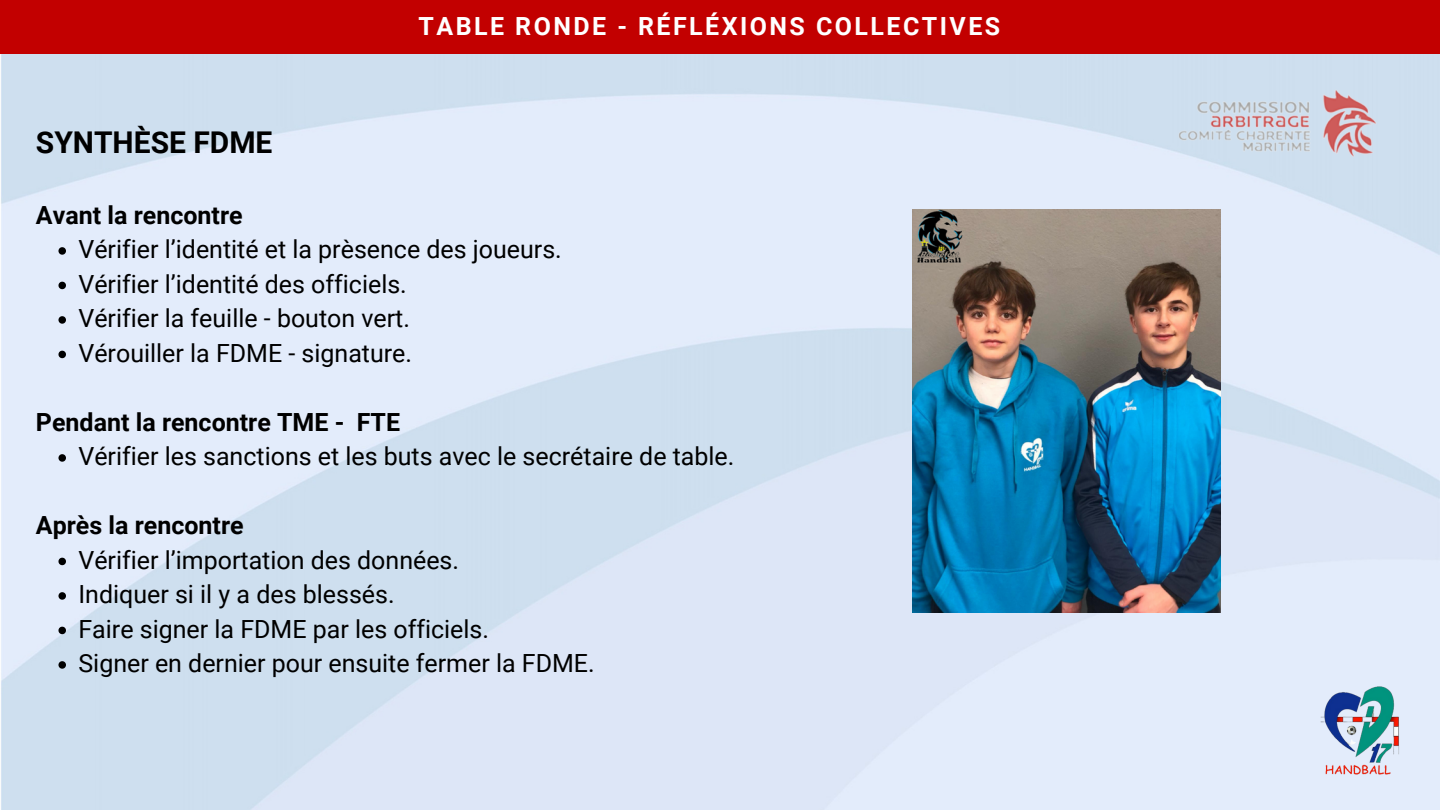
<style>
.page{position:relative;width:1440px;height:810px;background:#fff}
.page>*{position:absolute;margin:0;border:0;box-sizing:border-box;transform-origin:0 0}
.t1{font:700 30px "Roboto";color:#000}
.t2{font:25px "Roboto";color:#000}
.t3{font:700 25px "Roboto";color:#000}
.t4{font:700 25px "Roboto";letter-spacing:.1em;color:#fff}
</style>
<div class="page">
<img style="left:1px;top:54px;width:1439px;height:756px">
<div style="left:0;top:0;width:1440px;height:54px;background:#c20000"></div>
<img style="left:1152px;top:60px;width:250px;height:132px">
<img style="left:1319px;top:684px;width:80px;height:90px">
<img style="left:913px;top:210px;width:308px;height:403px">
<svg style="left:58px;top:247px;width:8px;height:8px"></svg>
<svg style="left:58px;top:282px;width:8px;height:7px"></svg>
<svg style="left:58px;top:316px;width:8px;height:8px"></svg>
<svg style="left:58px;top:351px;width:8px;height:7px"></svg>
<svg style="left:58px;top:454px;width:8px;height:8px"></svg>
<svg style="left:58px;top:558px;width:8px;height:7px"></svg>
<svg style="left:58px;top:592px;width:8px;height:8px"></svg>
<svg style="left:58px;top:627px;width:8px;height:7px"></svg>
<svg style="left:58px;top:661px;width:8px;height:8px"></svg>
<p class="t1" style="left:36px;top:126px;width:238px">SYNTHÈSE FDME</p>
<p class="t4" style="left:419px;top:12px;width:583px">TABLE RONDE - RÉFLÉXIONS COLLECTIVES</p>
<p class="t3" style="left:36px;top:201px;width:208px">Avant la rencontre</p>
<p class="t2" style="left:78px;top:235px;width:485px">Vérifier l’identité et la prèsence des joueurs.</p>
<p class="t2" style="left:78px;top:270px;width:330px">Vérifier l’identité des officiels.</p>
<h3 class="t2" style="left:78px;top:304px;width:333px">Vérifier la feuille - bouton vert.</h3>
<p class="t2" style="left:78px;top:339px;width:335px">Vérouiller la FDME - signature.</p>
<h3 class="t3" style="left:36px;top:408px;width:366px">Pendant la rencontre TME - FTE</h3>
<p class="t2" style="left:78px;top:442px;width:657px">Vérifier les sanctions et les buts avec le secrétaire de table.</p>
<p class="t3" style="left:36px;top:511px;width:209px">Après la rencontre</p>
<p class="t2" style="left:78px;top:546px;width:382px">Vérifier l’importation des données.</p>
<p class="t2" style="left:78px;top:580px;width:318px">Indiquer si il y a des blessés.</p>
<p class="t2" style="left:78px;top:615px;width:412px">Faire signer la FDME par les officiels.</p>
<p class="t2" style="left:78px;top:649px;width:518px">Signer en dernier pour ensuite fermer la FDME.</p>
</div>
